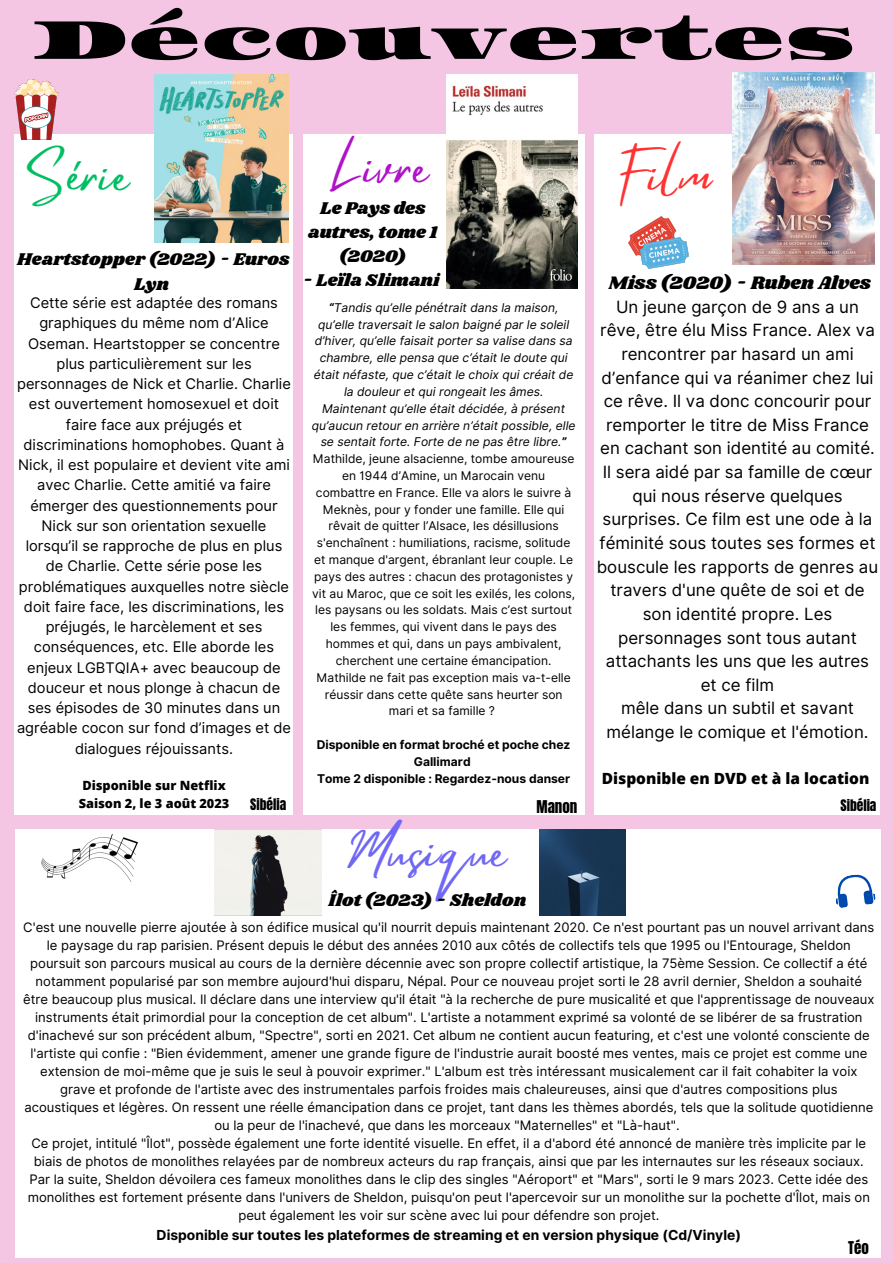
<style>
.page{position:relative;width:893px;height:1263px;background:#f4c6e4}
.page>*{position:absolute;margin:0;border:0;box-sizing:border-box;transform-origin:0 0}
.t1{font:59.25px "Asset";color:#000}
.t2{font:48.75px "Mistrully";color:#7068f4}
.t3{font:48.75px "Mistrully";color:#00bf63}
.t4{font:48.75px "Mistrully";color:#af12c8}
.t5{font:48.75px "Mistrully";color:#ff3131}
.t6{font:18.75px "Shrikhand";color:#000}
.t7{font:17.62px/24.2px "Shrikhand";color:#000;text-align:center}
.t8{font:16.88px/23.6px "Inter";color:#000;text-align:center}
.t9{font:800 15.45px "Open Sans";color:#000}
.t10{font:15px "Anton";color:#000}
.t11{font:14.62px/20.2px "Inter";color:#000;text-align:center}
.t12{font:700 13.8px "Inter";color:#000}
.t13{font:13.5px "Anton";color:#000}
.t14{font:13.05px/18px "Inter";color:#000;text-align:center}
.t15{font:800 12.75px "Open Sans";color:#000}
.t16{font:12.08px/16.8px "Inter";color:#000;text-align:center}
.t17{font:italic 12.08px/16.8px "Inter";color:#000;text-align:center}
.t18{font:700 12.08px/16.8px "Inter";color:#000;text-align:center}
.s1{font-weight:700}
</style>
<div class="page">
<div style="left:14px;top:135px;width:279px;height:680px;background:#fff"></div>
<div style="left:15px;top:829px;width:865px;height:428px;background:#fff"></div>
<div style="left:595px;top:135px;width:285px;height:680px;background:#fff"></div>
<div style="left:303px;top:135px;width:281px;height:680px;background:#fff"></div>
<img style="left:154px;top:74px;width:134px;height:168px">
<img style="left:732px;top:72px;width:142px;height:192px">
<img style="left:540px;top:829px;width:86px;height:86px">
<img style="left:215px;top:829px;width:106px;height:87px">
<img style="left:628px;top:217px;width:61px;height:51px">
<img style="left:14px;top:80px;width:45px;height:59px">
<img style="left:42px;top:835px;width:95px;height:46px">
<svg style="left:835px;top:874px;width:41px;height:34px"></svg>
<img style="left:447px;top:74px;width:130px;height:215px">
<p class="t1" style="left:32px;top:2px;width:825px">Découvertes</p>
<p class="t4" style="left:331px;top:128px;width:98px">Livre</p>
<p class="t5" style="left:618px;top:136px;width:95px">Film</p>
<p class="t3" style="left:29px;top:136px;width:101px">Série</p>
<p class="t7" style="left:308px;top:196px;width:131px">Le Pays des autres, tome 1 (2020)</p>
<p class="t7" style="left:303px;top:269px;width:138px">- Leïla Slimani</p>
<p class="t17" style="left:312px;top:299px;width:265px"><span class="s1">“</span>Tandis qu’elle pénétrait dans la maison, qu’elle traversait le salon baigné par le soleil d’hiver, qu’elle faisait porter sa valise dans sa chambre, elle pensa que c’était le doute qui était néfaste, que c’était le choix qui créait de la douleur et qui rongeait les âmes.<br>Maintenant qu’elle était décidée, à présent qu’aucun retour en arrière n’était possible, elle se sentait forte. Forte de ne pas être libre.<span class="s1">”</span></p>
<p class="t16" style="left:312px;top:450px;width:264px">Mathilde, jeune alsacienne, tombe amoureuse en 1944 d’Amine, un Marocain venu combattre en France. Elle va alors le suivre à Meknès, pour y fonder une famille. Elle qui rêvait de quitter l’Alsace, les désillusions s'enchaînent : humiliations, racisme, solitude et manque d'argent, ébranlant leur couple. Le pays des autres : chacun des protagonistes y vit au Maroc, que ce soit les exilés, les colons, les paysans ou les soldats. Mais c’est surtout les femmes, qui vivent dans le pays des hommes et qui, dans un pays ambivalent, cherchent une certaine émancipation.<br>Mathilde ne fait pas exception mais va-t-elle réussir dans cette quête sans heurter son mari et sa famille ?</p>
<p class="t18" style="left:317px;top:736px;width:255px">Disponible en format broché et poche chez<br>Gallimard</p>
<p class="t18" style="left:317px;top:770px;width:255px">Tome 2 disponible : Regardez-nous danser</p>
<p class="t10" style="left:536px;top:795px;width:42px">Manon</p>
<p class="t7" style="left:17px;top:248px;width:274px">Heartstopper (2022) - Euros<br>Lyn</p>
<p class="t6" style="left:608px;top:270px;width:264px">Miss (2020) - Ruben Alves</p>
<p class="t11" style="left:17px;top:293px;width:275px">Cette série est adaptée des romans graphiques du même nom d’Alice Oseman. Heartstopper se concentre plus particulièrement sur les personnages de Nick et Charlie. Charlie est ouvertement homosexuel et doit faire face aux préjugés et discriminations homophobes. Quant à Nick, il est populaire et devient vite ami avec Charlie. Cette amitié va faire émerger des questionnements pour Nick sur son orientation sexuelle lorsqu’il se rapproche de plus en plus de Charlie. Cette série pose les problématiques auxquelles notre siècle doit faire face, les discriminations, les préjugés, le harcèlement et ses conséquences, etc. Elle aborde les enjeux LGBTQIA+ avec beaucoup de douceur et nous plonge à chacun de ses épisodes de 30 minutes dans un agréable cocon sur fond d’images et de dialogues réjouissants.</p>
<p class="t15" style="left:82px;top:776px;width:145px">Disponible sur Netflix</p>
<p class="t15" style="left:79px;top:794px;width:152px">Saison 2, le 3 août 2023</p>
<p class="t8" style="left:597px;top:295px;width:283px">Un jeune garçon de 9 ans a un rêve, être élu Miss France. Alex va rencontrer par hasard un ami d’enfance qui va réanimer chez lui ce rêve. Il va donc concourir pour remporter le titre de Miss France en cachant son identité au comité.<br>Il sera aidé par sa famille de cœur qui nous réserve quelques surprises. Ce film est une ode à la féminité sous toutes ses formes et bouscule les rapports de genres au travers d'une quête de soi et de son identité propre. Les personnages sont tous autant attachants les uns que les autres et ce film</p>
<p class="t8" style="left:606px;top:696px;width:263px">mêle dans un subtil et savant mélange le comique et l'émotion.</p>
<p class="t9" style="left:602px;top:768px;width:269px">Disponible en DVD et à la location</p>
<p class="t13" style="left:250px;top:794px;width:38px">Sibélia</p>
<p class="t13" style="left:840px;top:795px;width:38px">Sibélia</p>
<p class="t2" style="left:349px;top:812px;width:158px">Musique</p>
<p class="t7" style="left:328px;top:888px;width:199px">Îlot (2023) - Sheldon</p>
<p class="t14" style="left:23px;top:918px;width:852px">C'est une nouvelle pierre ajoutée à son édifice musical qu'il nourrit depuis maintenant 2020. Ce n'est pourtant pas un nouvel arrivant dans le paysage du rap parisien. Présent depuis le début des années 2010 aux côtés de collectifs tels que 1995 ou l'Entourage, Sheldon poursuit son parcours musical au cours de la dernière décennie avec son propre collectif artistique, la 75ème Session. Ce collectif a été notamment popularisé par son membre aujourd'hui disparu, Népal. Pour ce nouveau projet sorti le 28 avril dernier, Sheldon a souhaité être beaucoup plus musical. Il déclare dans une interview qu'il était "à la recherche de pure musicalité et que l'apprentissage de nouveaux instruments était primordial pour la conception de cet album". L'artiste a notamment exprimé sa volonté de se libérer de sa frustration d'inachevé sur son précédent album, "Spectre", sorti en 2021. Cet album ne contient aucun featuring, et c'est une volonté consciente de l'artiste qui confie : "Bien évidemment, amener une grande figure de l'industrie aurait boosté mes ventes, mais ce projet est comme une extension de moi-même que je suis le seul à pouvoir exprimer." L'album est très intéressant musicalement car il fait cohabiter la voix grave et profonde de l'artiste avec des instrumentales parfois froides mais chaleureuses, ainsi que d'autres compositions plus acoustiques et légères. On ressent une réelle émancipation dans ce projet, tant dans les thèmes abordés, tels que la solitude quotidienne ou la peur de l'inachevé, que dans les morceaux "Maternelles" et "Là-haut".</p>
<p class="t14" style="left:28px;top:1134px;width:844px">Ce projet, intitulé "Îlot", possède également une forte identité visuelle. En effet, il a d'abord été annoncé de manière très implicite par le biais de photos de monolithes relayées par de nombreux acteurs du rap français, ainsi que par les internautes sur les réseaux sociaux.<br>Par la suite, Sheldon dévoilera ces fameux monolithes dans le clip des singles "Aéroport" et "Mars", sorti le 9 mars 2023. Cette idée des monolithes est fortement présente dans l'univers de Sheldon, puisqu'on peut l'apercevoir sur un monolithe sur la pochette d'Îlot, mais on peut également les voir sur scène avec lui pour défendre son projet.</p>
<p class="t12" style="left:157px;top:1227px;width:586px">Disponible sur toutes les plateformes de streaming et en version physique (Cd/Vinyle)</p>
<p class="t10" style="left:848px;top:1237px;width:22px">Téo</p>
</div>
